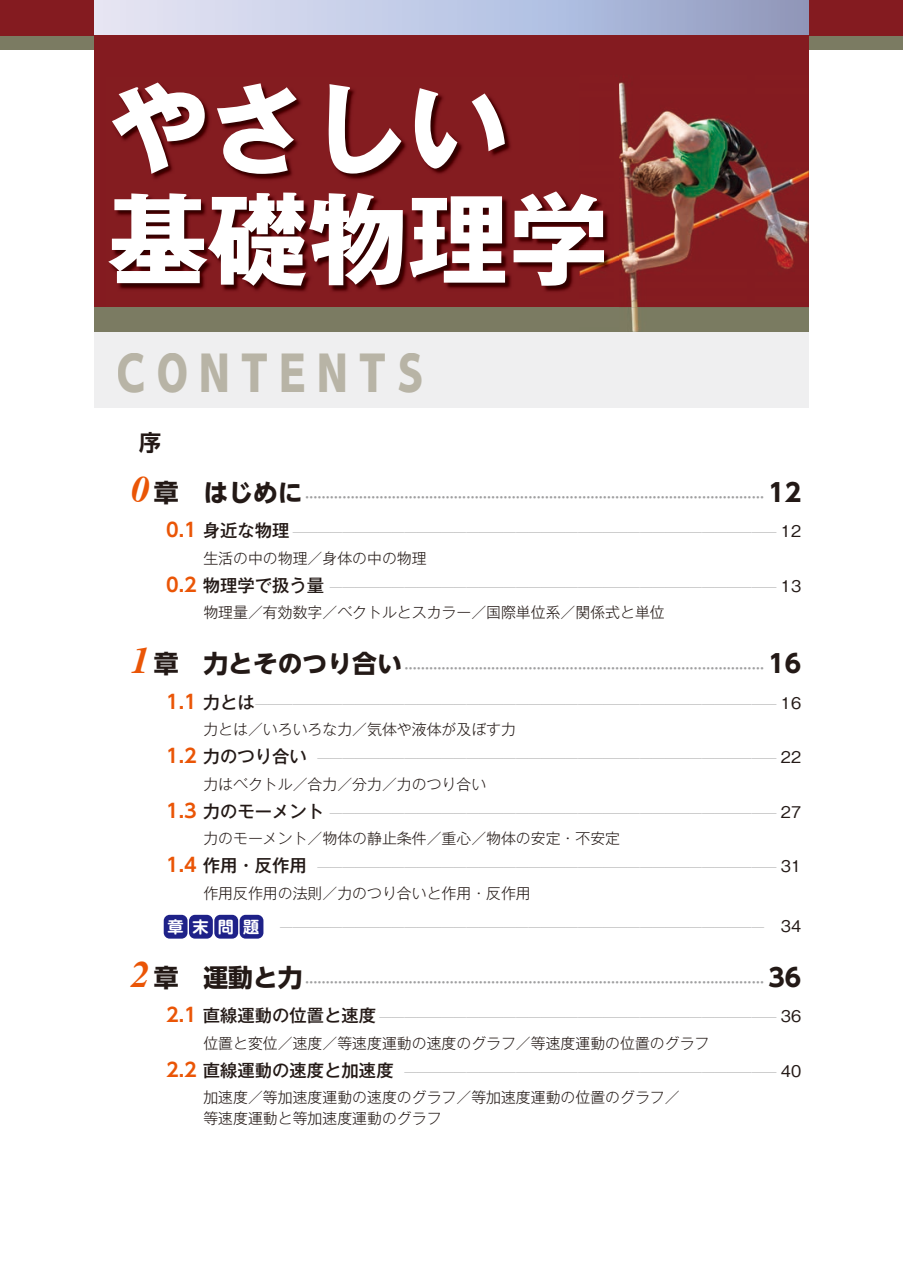
<style>
.page{position:relative;width:903px;height:1275px;background:#fff}
.page>*{position:absolute;margin:0;border:0;box-sizing:border-box;transform-origin:0 0}
.t1{font:100.27px/110.2px "Gothic MB101 Pr 6 N Bold 90 pv RKSJ H";color:#fff}
.t2{font:47.77px "UD Shin Go C Osez Pr 6 N Hea 90 pv RKSJ H";letter-spacing:.24em;color:#b8b4a6}
.t3{font:22.4px "UD Shin Go NT Pr 6 De Bold 90 pv RKSJ H";color:#231916}
.t4{font:16.1px "UD Shin M Go Pr 6 N De Bold 90 pv RKSJ H";color:#fff}
.t5{font:14.88px/21.2px "Gothic MB101 Pr 6 Light 90 pv RKSJ H";color:#231916}
.t6{font:12.42px "Gothic MB101 Pr 6 Medium 90 pv RKSJ H";color:#a0a0a1}
.t7{font:12.42px "UD Shin Go NT Pr 6 Bold 90 pv RKSJ H";color:#a0a0a1}
.s1{font-family:"Times";font-weight:700;font-style:italic;font-size:37.27px;color:#ea5506}
.s2{font-size:24.85px;color:#231916}
.s3{font-family:"UD Shin Go NT Pr 6 De Bold 90 pv RKSJ H";font-size:19.07px;color:#ea5506}
.s4{font-size:17.32px;color:#231916}
.s5{font-family:"Gothic BBB Pr 6 Medium 90 pv RKSJ H";font-size:16.1px;color:#231916}
</style>
<div class="page">
<div style="left:0;top:0;width:903px;height:50px;background:#841b20"></div>
<div style="left:0;top:36px;width:903px;height:14px;background:#7b7b62"></div>
<div style="left:164px;top:915px;width:24px;height:24px;background:#1e2188;border-radius:6px"></div>
<div style="left:189px;top:915px;width:24px;height:24px;background:#1e2188;border-radius:6px"></div>
<div style="left:214px;top:915px;width:24px;height:24px;background:#1e2188;border-radius:6px"></div>
<div style="left:240px;top:915px;width:23px;height:24px;background:#1e2188;border-radius:6px"></div>
<div style="left:94px;top:0;width:715px;height:407px;background:#efeff0"></div>
<div style="left:94px;top:0;width:715px;height:310px;background:#841b20"></div>
<div style="left:94px;top:0;width:715px;height:35px;background:linear-gradient(to right,#e8ebfb,#909ec6)"></div>
<div style="left:94px;top:307px;width:715px;height:25px;background:#7b7b62"></div>
<img style="left:618px;top:81px;width:191px;height:251px">
<img style="left:111px;top:86px;width:507px;height:206px">
<h1 class="t1" style="left:108px;top:88px;width:503px">やさしい基礎物理学</h1>
<h2 class="t2" style="left:117px;top:356px;width:308px">CONTENTS</h2>
<h3 class="t3" style="left:139px;top:434px;width:24px">序</h3>
<p class="t7" style="left:131px;top:493px;width:671px"><span class="s1">0</span><span class="s2">章　はじめに</span> ………………………………………………………………………………………………… <span class="s2">12</span></p>
<p class="t6" style="left:166px;top:528px;width:636px"><span class="s3">0.1</span> <span class="s4">身近な物理</span> ─────────────────────────────────────── <span class="s5">12</span></p>
<p class="t5" style="left:203px;top:550px;width:225px">生活の中の物理／身体の中の物理</p>
<p class="t6" style="left:166px;top:583px;width:636px"><span class="s3">0.2</span> <span class="s4">物理学で扱う量</span> ──────────────────────────────────── <span class="s5">13</span></p>
<p class="t5" style="left:203px;top:604px;width:463px">物理量／有効数字／ベクトルとスカラー／国際単位系／関係式と単位</p>
<p class="t7" style="left:131px;top:664px;width:671px"><span class="s1">1</span><span class="s2">章　力とそのつり合い</span> …………………………………………………………………………… <span class="s2">16</span></p>
<p class="t6" style="left:166px;top:699px;width:636px"><span class="s3">1.1</span> <span class="s4">力とは</span>────────────────────────────────────────── <span class="s5">16</span></p>
<p class="t5" style="left:203px;top:721px;width:314px">力とは／いろいろな力／気体や液体が及ぼす力</p>
<p class="t6" style="left:166px;top:754px;width:636px"><span class="s3">1.2</span> <span class="s4">力のつり合い</span> ───────────────────────────────────── <span class="s5">22</span></p>
<p class="t5" style="left:203px;top:775px;width:284px">力はベクトル／合力／分力／力のつり合い</p>
<p class="t6" style="left:166px;top:808px;width:636px"><span class="s3">1.3</span> <span class="s4">力のモーメント</span> ──────────────────────────────────── <span class="s5">27</span></p>
<p class="t5" style="left:203px;top:830px;width:418px">力のモーメント／物体の静止条件／重心／物体の安定・不安定</p>
<p class="t6" style="left:166px;top:863px;width:636px"><span class="s3">1.4</span> <span class="s4">作用・反作用</span> ───────────────────────────────────── <span class="s5">31</span></p>
<p class="t5" style="left:203px;top:884px;width:329px">作用反作用の法則／力のつり合いと作用・反作用</p>
<p class="t4" style="left:167px;top:921px;width:94px">章末問題</p>
<p class="t6" style="left:280px;top:923px;width:522px">─────────────────────────────────────── <span class="s5">34</span></p>
<p class="t7" style="left:131px;top:977px;width:671px"><span class="s1">2</span><span class="s2">章　運動と力</span> ………………………………………………………………………………………………… <span class="s2">36</span></p>
<p class="t6" style="left:166px;top:1013px;width:636px"><span class="s3">2.1</span> <span class="s4">直線運動の位置と速度</span> ──────────────────────────────── <span class="s5">36</span></p>
<p class="t5" style="left:203px;top:1034px;width:507px">位置と変位／速度／等速度運動の速度のグラフ／等速度運動の位置のグラフ</p>
<p class="t6" style="left:166px;top:1068px;width:636px"><span class="s3">2.2</span> <span class="s4">直線運動の速度と加速度</span> ────────────────────────────── <span class="s5">40</span></p>
<p class="t5" style="left:203px;top:1089px;width:478px">加速度／等加速度運動の速度のグラフ／等加速度運動の位置のグラフ／等速度運動と等加速度運動のグラフ</p>
</div>
